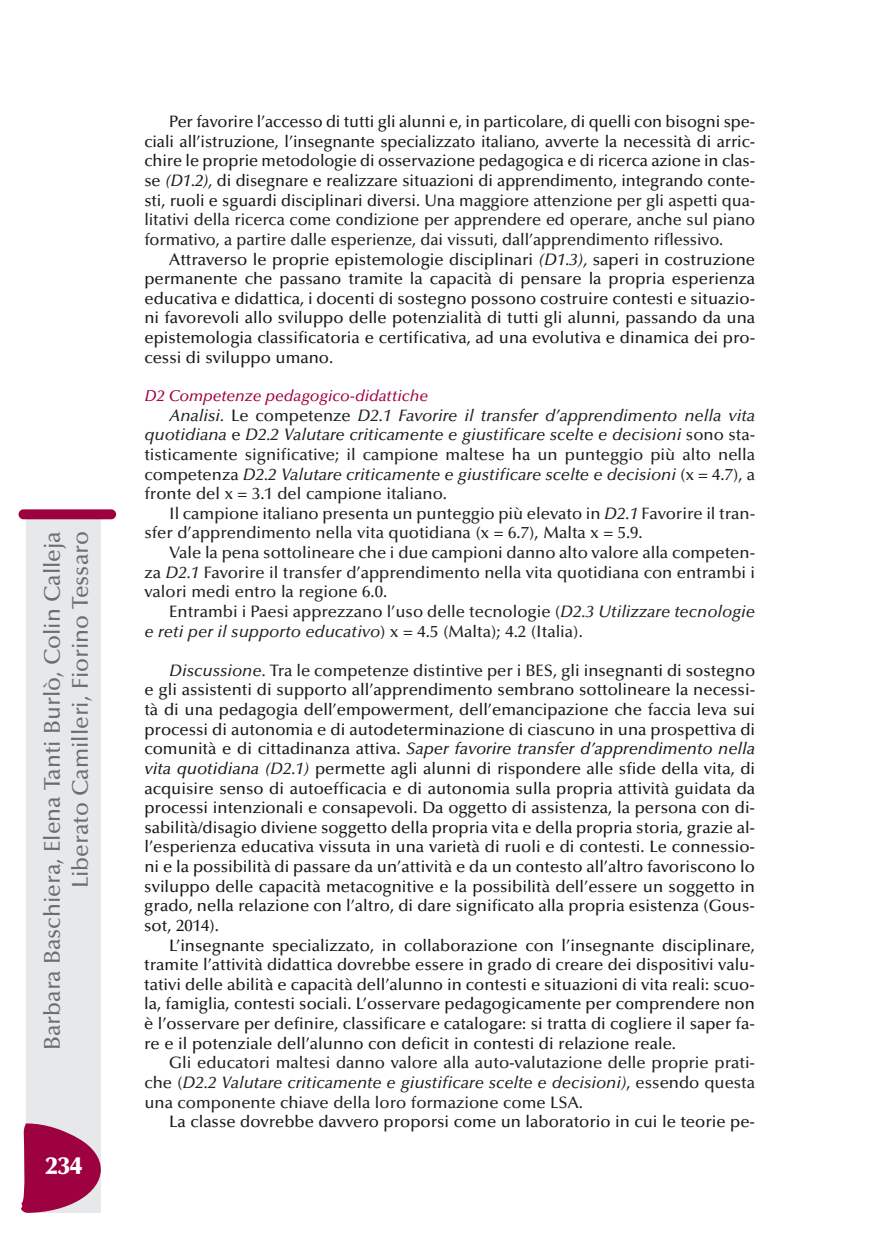
<style>
.page{position:relative;width:869px;height:1241px;background:#fff}
.page>*{position:absolute;margin:0;border:0;box-sizing:border-box;transform-origin:0 0}
.t1{font:900 24.5px "Optima";color:#fff}
.t2{font:500 22.75px/28px "Optima";color:#6c6d70;text-align:right}
.t3{font:500 16.62px/19.6px "Optima";color:#191919;text-align:justify}
.t4{font:500 16.62px/19.6px "Optima";color:#231f20}
.t5{font:italic 500 16.62px/19.6px "Optima";color:#231f20;text-align:justify}
.t6{font:italic 500 15.75px "Optima";color:#9d0140}
.s1{font-style:italic}
.s2{color:#231f20}
.s3{font-style:normal}
.s4{font-style:italic;color:#231f20}
</style>
<div class="page">
<div style="left:27px;top:517px;width:74px;height:695px;background:#e7e8e9"></div>
<div style="left:19px;top:509px;width:97px;height:10px;background:#9d0140;border-radius:5px"></div>
<svg style="left:21px;top:1122px;width:80px;height:90px"></svg>
<h2 class="t2" style="left:40px;top:1049px;width:520px;rotate:-90deg">Barbara Baschiera, Elena Tanti Burlò, Colin Calleja<br>Liberato Camilleri, Fiorino Tessaro</h2>
<h1 class="t1" style="left:45px;top:1155px;width:38px">234</h1>
<p class="t3" style="left:144px;top:113px;width:612px;text-indent:25px">Per favorire l’accesso di tutti gli alunni e, in particolare, di quelli con bisogni spe&shy;ciali all’istruzione, l’insegnante specializzato italiano, avverte la necessità di arric&shy;chire le proprie metodologie di osservazione pedagogica e di ricerca azione in clas&shy;se <span class="s1">(D1.2),</span> di disegnare e realizzare situazioni di apprendimento, integrando conte&shy;sti, ruoli e sguardi disciplinari diversi. <span class="s2">Una maggiore attenzione per gli aspetti qua&shy;litativi della ricerca come condizione per apprendere ed operare, anche sul piano formativo, a partire dalle esperienze, dai vissuti, dall’apprendimento riflessivo.</span></p>
<p class="t3" style="left:144px;top:251px;width:612px;text-indent:25px">Attraverso le proprie epistemologie disciplinari <span class="s1">(D1.3),</span> saperi in costruzione permanente che passano tramite la capacità di pensare la propria esperienza educativa e didattica, i docenti di sostegno possono costruire contesti e situazio&shy;ni favorevoli allo sviluppo delle potenzialità di tutti gli alunni, passando da una epistemologia classificatoria e certificativa, ad una evolutiva e dinamica dei pro&shy;cessi di sviluppo umano.</p>
<p class="t6" style="left:144px;top:390px;width:285px">D2 Competenze pedagogico-didattiche</p>
<p class="t5" style="left:144px;top:407px;width:612px;text-indent:25px">Analisi. <span class="s3">Le competenze</span> D2.1 Favorire il transfer d’apprendimento nella vita quotidiana <span class="s3">e</span> D2.2 Valutare criticamente e giustificare scelte e decisioni <span class="s3">sono sta&shy;tisticamente significative; il campione maltese ha un punteggio più alto nella competenza</span> D2.2 Valutare criticamente e giustificare scelte e decisioni <span class="s3">(x = 4.7), a fronte del x = 3.1 del campione italiano.</span></p>
<p class="t4" style="left:144px;top:505px;width:612px;text-indent:25px">Il campione italiano presenta un punteggio più elevato in <span class="s1">D2.1</span> Favorire il tran&shy;sfer d’apprendimento nella vita quotidiana (x = 6.7), Malta x = 5.9.</p>
<p class="t4" style="left:144px;top:544px;width:612px;text-align:justify;text-indent:25px">Vale la pena sottolineare che i due campioni danno alto valore alla competen&shy;za <span class="s1">D2.1</span> Favorire il transfer d’apprendimento nella vita quotidiana con entrambi i valori medi entro la regione 6.0.</p>
<p class="t4" style="left:144px;top:603px;width:612px;text-indent:25px">Entrambi i Paesi apprezzano l’uso delle tecnologie (<span class="s1">D2.3 Utilizzare tecnologie e reti per il supporto educativo</span>) x = 4.5 (Malta); 4.2 (Italia).</p>
<p class="t3" style="left:144px;top:662px;width:612px;text-indent:25px"><span class="s4">Discussione.</span> <span class="s2">Tra le competenze distintive per i BES, g</span>li insegnanti di sostegno e gli assistenti di supporto all’apprendimento sembrano sottolineare la necessi&shy;tà di una pedagogia dell’empowerment, dell’emancipazione che faccia leva sui processi di autonomia e di autodeterminazione di ciascuno in una prospettiva di comunità e di cittadinanza attiva. <span class="s1">Saper favorire transfer d’apprendimento nella vita quotidiana (</span><span class="s4">D2.1)</span> permette agli alunni di rispondere alle sfide della vita, di acquisire senso di autoefficacia e di autonomia sulla propria attività guidata da processi intenzionali e consapevoli. Da oggetto di assistenza, la persona con di&shy;sabilità/disagio diviene soggetto della propria vita e della propria storia, grazie al&shy;l’esperienza educativa vissuta in una varietà di ruoli e di contesti. Le connessio&shy;ni e la possibilità di passare da un’attività e da un contesto all’altro favoriscono lo sviluppo delle capacità metacognitive e la possibilità dell’essere un soggetto in grado, nella relazione con l’altro, di dare significato alla propria esistenza (Gous&shy;sot, 2014).</p>
<p class="t3" style="left:144px;top:936px;width:612px;text-indent:25px">L’insegnante specializzato, in collaborazione con l’insegnante disciplinare, tramite l’attività didattica dovrebbe essere in grado di creare dei dispositivi valu&shy;tativi delle abilità e capacità dell’alunno in contesti e situazioni di vita reali: scuo&shy;la, famiglia, contesti sociali. L’osservare pedagogicamente per comprendere non è l’osservare per definire, classificare e catalogare: si tratta di cogliere il saper fa&shy;re e il potenziale dell’alunno con deficit in contesti di relazione reale.</p>
<p class="t4" style="left:144px;top:1054px;width:612px;text-align:justify;text-indent:25px">Gli educatori maltesi danno valore alla auto-valutazione delle proprie prati&shy;che (<span class="s1">D2.2 Valutare criticamente e giustificare scelte e decisioni)</span>, essendo questa una componente chiave della loro formazione come LSA.</p>
<p class="t3" style="left:169px;top:1113px;width:587px">La classe dovrebbe davvero proporsi come un laboratorio in cui le teorie pe-</p>
</div>
